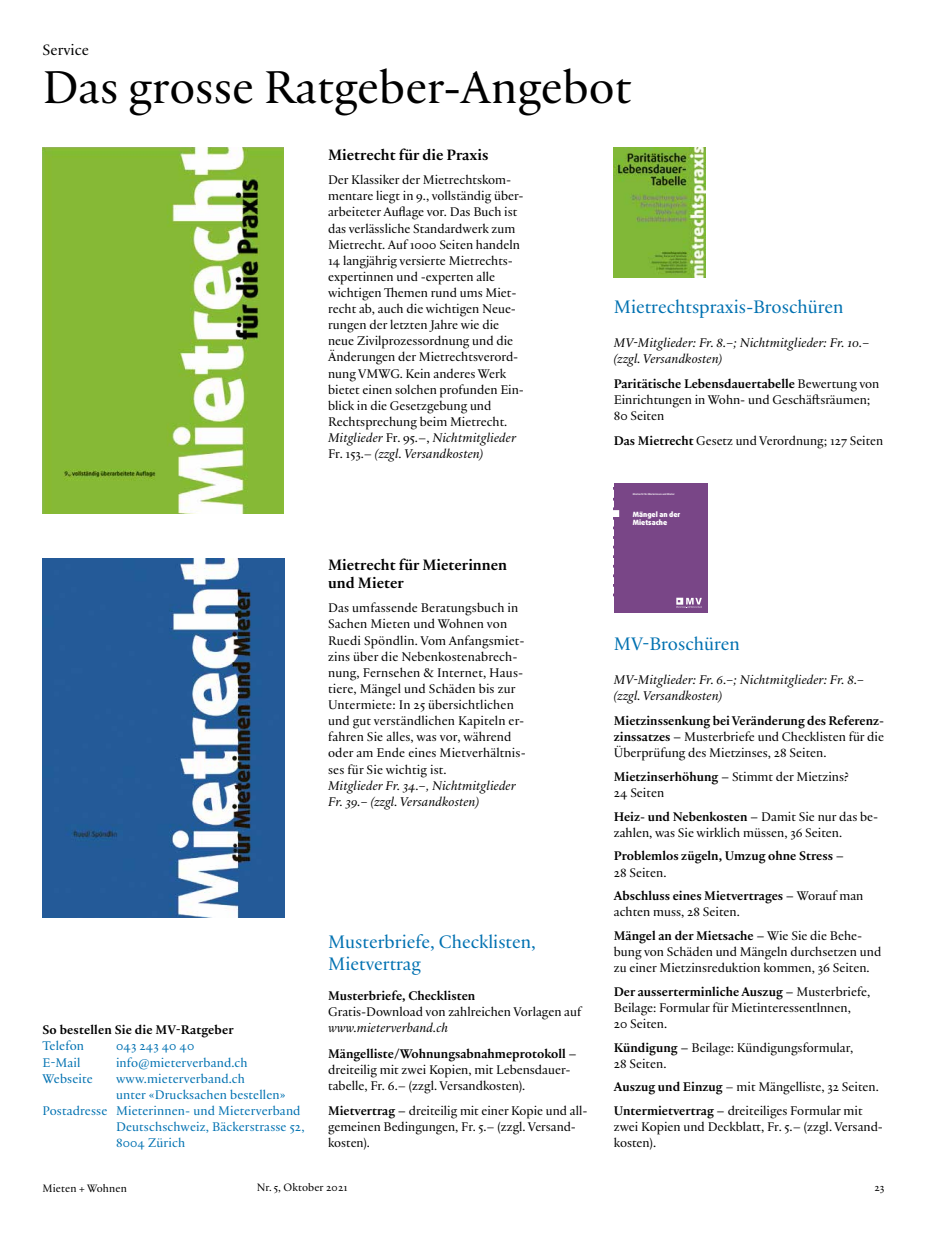
<style>
.page{position:relative;width:927px;height:1234px;background:#fff}
.page>*{position:absolute;margin:0;border:0;box-sizing:border-box;transform-origin:0 0}
.Titel_4___33_0{font:49.5px "Practice";color:#000}
.Text_4___13_0_Ohne_E{font:19.5px/22px "Practice";color:#0071b1}
.Text_3___10_8_Ohne_E{font:19.5px "Practice";color:#0071b1}
.Text_3___10_8_Ohne_E-2{font:700 16.2px/18.6px "Practice";color:#000}
.Aufzählung_3___10_8{font:700 16.2px "Practice";color:#000}
.Spitzmarke{font:16.2px "Practice";color:#000}
.Text_2___9_0_Ohne_Ei{font:13.5px/16px "Practice";color:#000}
.Text_2___9_0_Ohne_Ei-2{font:13.5px/16px "Practice Regular Ita";color:#000}
.Text_2___9_0_Ohne_Ei-3{font:13.5px/16px "Practice";letter-spacing:.01em;color:#0071b1}
.Text_2___9_0_Ohne_Ei-4{font:700 13.5px/16px "Practice";color:#000}
.t1{font:11.55px "Practice";letter-spacing:.01em;color:#000}
.t2{font:900 7.2px/8.7px "Daxline Offc";color:#fff}
.t3{font:700 2.4px "Daxline Offc";color:#fff}
.s1{font-family:"Practice"}
.s2{font-weight:700}
.s3{font-family:"Practice Regular Ita"}
.s4{font-weight:400}
</style>
<div class="page">
<img style="left:43px;top:148px;width:241px;height:365px">
<img style="left:43px;top:558px;width:241px;height:359px">
<img style="left:614px;top:148px;width:91px;height:129px">
<div style="left:614px;top:483px;width:94px;height:129px;background:#794687"></div>
<svg style="left:676px;top:597px;width:26px;height:11px"></svg>
<svg style="left:614px;top:510px;width:6px;height:7px"></svg>
<p class="Spitzmarke" style="left:43px;top:39px;width:48px">Service</p>
<h1 class="Titel_4___33_0" style="left:42px;top:55px;width:591px">Das grosse Ratgeber-Angebot</h1>
<p class="Aufzählung_3___10_8" style="left:328px;top:143px;width:162px">Mietrecht für die Praxis</p>
<p class="Text_2___9_0_Ohne_Ei" style="left:328px;top:171px;width:197px">Der Klassiker der Mietrechtskom&shy;mentare liegt in 9., vollständig über&shy;arbeiteter Auflage vor. Das Buch ist das verlässliche Standardwerk zum Mietrecht. Auf 1000 Seiten handeln 14 langjährig versierte Mietrechts&shy;expertinnen und -experten alle wichtigen Themen rund ums Miet&shy;recht ab, auch die wichtigen Neue&shy;rungen der letzten Jahre wie die neue Zivilprozessordnung und die Änderungen der Mietrechtsverord&shy;nung VMWG. Kein anderes Werk bietet einen solchen profunden Ein&shy;blick in die Gesetzgebung und Rechtsprechung beim Mietrecht.</p>
<p class="Text_2___9_0_Ohne_Ei-2" style="left:328px;top:429px;width:190px">Mitglieder <span class="s1">Fr. 95.–,</span> Nichtmitglieder<br><span class="s1">Fr. 153.–</span> (zzgl. Versandkosten)</p>
<p class="Text_4___13_0_Ohne_E" style="left:614px;top:294px;width:231px">Mietrechtspraxis-Broschüren</p>
<p class="Text_2___9_0_Ohne_Ei-2" style="left:614px;top:334px;width:257px">MV-Mitglieder: Fr. 8.–; Nichtmitglieder: Fr. 10.– (zzgl. Versandkosten)</p>
<p class="Text_2___9_0_Ohne_Ei" style="left:614px;top:375px;width:267px"><span class="s2">Paritätische Lebensdauertabelle</span> Bewertung von<br>Einrichtungen in Wohn- und Geschäftsräumen;<br>80 Seiten</p>
<p class="Text_2___9_0_Ohne_Ei" style="left:614px;top:432px;width:271px"><span class="s2">Das Mietrecht</span> Gesetz und Verordnung; 127 Seiten</p>
<p class="Text_3___10_8_Ohne_E-2" style="left:328px;top:554px;width:181px">Mietrecht für Mieterinnen und Mieter</p>
<p class="Text_2___9_0_Ohne_Ei" style="left:328px;top:599px;width:199px">Das umfassende Beratungsbuch in<br>Sachen Mieten und Wohnen von<br>Ruedi Spöndlin. Vom Anfangsmiet&shy;zins über die Nebenkostenabrech&shy;nung, Fernsehen &amp; Internet, Haus&shy;tiere, Mängel und Schäden bis zur<br>Untermiete: In 25 übersichtlichen und gut verständlichen Kapiteln er&shy;fahren Sie alles, was vor, während oder am Ende eines Mietverhältnis&shy;ses für Sie wichtig ist.</p>
<p class="Text_2___9_0_Ohne_Ei-2" style="left:328px;top:776px;width:189px">Mitglieder Fr. 34.–, Nichtmitglieder<br>Fr. 39.– (zzgl. Versandkosten)</p>
<p class="Text_2___9_0_Ohne_Ei-4" style="left:43px;top:1021px;width:193px">So bestellen Sie die MV-Ratgeber</p>
<p class="Text_2___9_0_Ohne_Ei-3" style="left:43px;top:1037px;width:43px">Telefon</p>
<p class="Text_2___9_0_Ohne_Ei-3" style="left:116px;top:1037px;width:80px">043 243 40 40</p>
<p class="Text_2___9_0_Ohne_Ei-3" style="left:43px;top:1053px;width:39px">E-Mail</p>
<p class="Text_2___9_0_Ohne_Ei-3" style="left:116px;top:1053px;width:133px">info@mieterverband.ch</p>
<p class="Text_2___9_0_Ohne_Ei-3" style="left:43px;top:1069px;width:52px">Webseite</p>
<p class="Text_2___9_0_Ohne_Ei-3" style="left:116px;top:1069px;width:171px">www.mieterverband.ch<br>unter «Drucksachen bestellen»</p>
<p class="Text_2___9_0_Ohne_Ei-3" style="left:43px;top:1101px;width:264px;text-align:right">Postadresse Mieterinnen- und Mieterverband<br>Deutschschweiz, Bäckerstrasse 52,</p>
<p class="Text_2___9_0_Ohne_Ei-3" style="left:116px;top:1133px;width:71px">8004 Zürich</p>
<p class="Text_4___13_0_Ohne_E" style="left:328px;top:929px;width:209px">Musterbriefe, Checklisten,<br>Mietvertrag</p>
<p class="Text_2___9_0_Ohne_Ei-4" style="left:328px;top:986px;width:149px">Musterbriefe, Checklisten</p>
<p class="Text_2___9_0_Ohne_Ei" style="left:328px;top:1003px;width:255px">Gratis-Download von zahlreichen Vorlagen auf <span class="s3">www.mieterverband.ch</span></p>
<p class="Text_2___9_0_Ohne_Ei" style="left:328px;top:1044px;width:250px"><span class="s2">Mängelliste/Wohnungsabnahmeprotokoll – </span>dreiteilig mit zwei Kopien, mit Lebensdauer&shy;tabelle, Fr. 6.– (zzgl. Versandkosten).</p>
<p class="Text_2___9_0_Ohne_Ei" style="left:328px;top:1101px;width:261px"><span class="s2">Mietvertrag –</span> dreiteilig mit einer Kopie und all&shy;gemeinen Bedingungen, Fr. 5.– (zzgl. Versand&shy;kosten).</p>
<p class="t3" style="left:633px;top:492px;width:43px">Mietrecht für Mieterinnen und Mieter</p>
<p class="t2" style="left:633px;top:509px;width:49px">Mängel an der<br>Mietsache</p>
<p class="Text_3___10_8_Ohne_E" style="left:614px;top:630px;width:128px">MV-Broschüren</p>
<p class="Text_2___9_0_Ohne_Ei-2" style="left:614px;top:671px;width:252px">MV-Mitglieder: Fr. 6.–; Nichtmitglieder: Fr. 8.– (zzgl. Versandkosten)</p>
<p class="Text_2___9_0_Ohne_Ei" style="left:614px;top:712px;width:272px;text-align:justify"><span class="s2">Mietzinssenkung bei Veränderung des Referenz&shy;zinssatzes –</span> Musterbriefe und Checklisten für die Überprüfung des Mietzinses, 28 Seiten.</p>
<p class="Text_2___9_0_Ohne_Ei" style="left:614px;top:768px;width:237px"><span class="s2">Mietzinserhöhung –</span> Stimmt der Mietzins?<br>24 Seiten</p>
<p class="Text_2___9_0_Ohne_Ei" style="left:614px;top:807px;width:266px"><span class="s2">Heiz- und Nebenkosten –</span> Damit Sie nur das be&shy;zahlen, was Sie wirklich müssen, 36 Seiten.</p>
<p class="Text_2___9_0_Ohne_Ei-4" style="left:614px;top:847px;width:232px">Problemlos zügeln, Umzug ohne Stress –<br><span class="s4">28 Seiten.</span></p>
<p class="Text_2___9_0_Ohne_Ei" style="left:614px;top:887px;width:251px"><span class="s2">Abschluss eines Mietvertrages –</span> Worauf man achten muss, 28 Seiten.</p>
<p class="Text_2___9_0_Ohne_Ei" style="left:614px;top:926px;width:269px"><span class="s2">Mängel an der Mietsache –</span> Wie Sie die Behe&shy;bung von Schäden und Mängeln durchsetzen und zu einer Mietzinsreduktion kommen, 36 Seiten.</p>
<p class="Text_2___9_0_Ohne_Ei" style="left:614px;top:982px;width:258px"><span class="s2">Der ausserterminliche Auszug –</span> Musterbriefe,<br>Beilage: Formular für Mietinteressentlnnen,<br>20 Seiten.</p>
<p class="Text_2___9_0_Ohne_Ei" style="left:614px;top:1038px;width:241px"><span class="s2">Kündigung –</span> Beilage: Kündigungsformular,<br>28 Seiten.</p>
<p class="Text_2___9_0_Ohne_Ei" style="left:614px;top:1078px;width:267px"><span class="s2">Auszug und Einzug</span> – mit Mängelliste, 32 Seiten.</p>
<p class="Text_2___9_0_Ohne_Ei" style="left:614px;top:1101px;width:271px"><span class="s2">Untermietvertrag –</span> dreiteiliges Formular mit zwei Kopien und Deckblatt, Fr. 5.– (zzgl. Versand&shy;kosten).</p>
<p class="t1" style="left:43px;top:1179px;width:86px">Mieten + Wohnen</p>
<p class="t1" style="left:257px;top:1179px;width:92px">Nr. 5, Oktober 2021</p>
<p class="t1" style="left:874px;top:1179px;width:12px">23</p>
</div>
